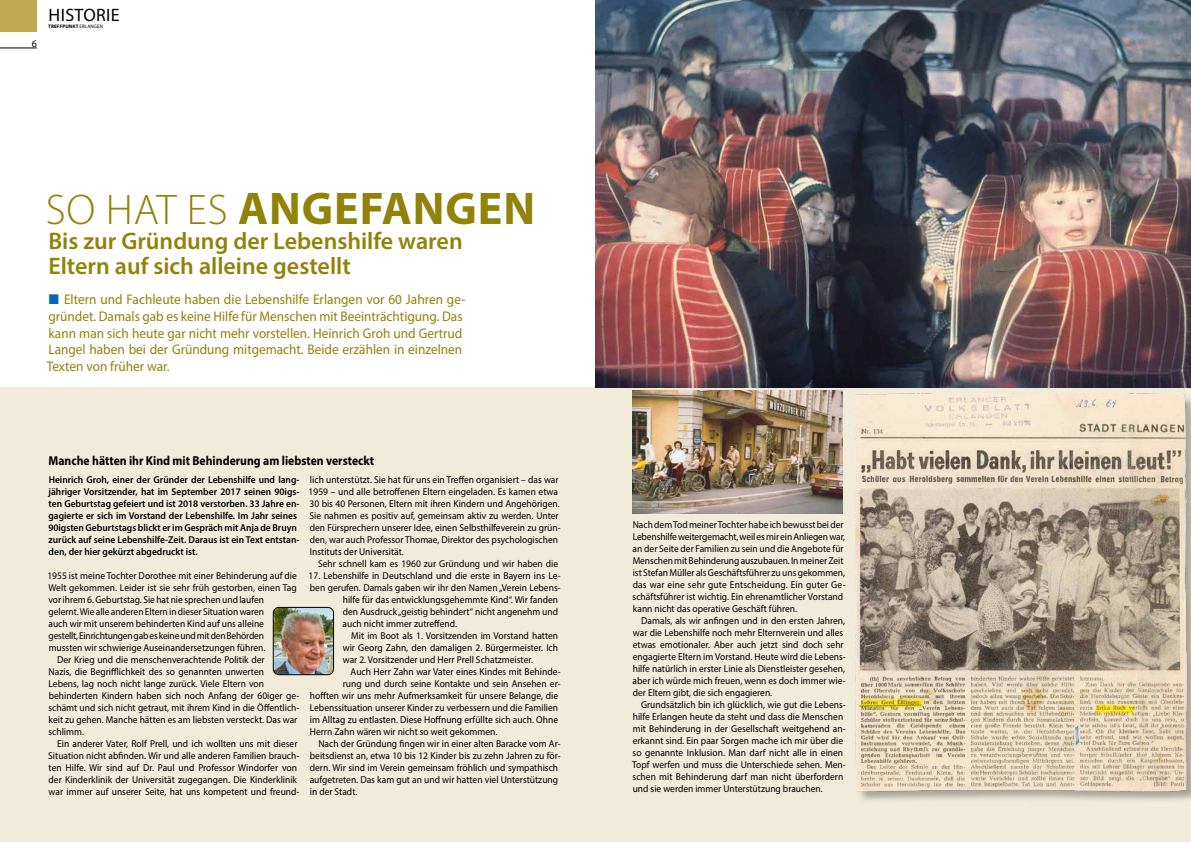
<style>
.page{position:relative;width:1191px;height:842px;background:#fff}
.page>*{position:absolute;margin:0;border:0;box-sizing:border-box;transform-origin:0 0}
.t1{font:700 46px "Myriad Pro";letter-spacing:.02em;color:#918209}
.t2{font:600 24px/25px "Myriad Pro";color:#918209}
.t3{font:18px "Myriad Pro";letter-spacing:.02em;color:#000}
.t4{font:14px/16.8px "Myriad Pro";color:#918209;scale:.95 1}
.t5{font:700 13px "Myriad Pro";color:#000;scale:.9 1}
.t6{font:10px/12px "Myriad Pro";color:#000;scale:.95 1}
.t7{font:600 10px/12px "Myriad Pro";color:#000;scale:.95 1}
.t8{font:10px "Myriad Pro";letter-spacing:-.02em;color:#000;scale:.95 1}
.t9{font:10px "Myriad Pro";color:#000}
.t10{font:700 5px "Myriad Pro";letter-spacing:.02em;color:#000}
.s1{font-weight:400}
.s2{font-weight:300;font-size:43px}
.s3{color:#0068b4}
</style>
<div class="page">
<div style="left:595px;top:176px;width:596px;height:666px;background:#f1ebd9"></div>
<div style="left:0;top:388px;width:595px;height:454px;background:#f1ebd9"></div>
<hr style="left:0;top:48px;width:37px;height:1px;background:#000">
<div style="left:855px;top:394px;width:336px;height:413px;background:#000;opacity:.3"></div>
<img style="left:855px;top:393px;width:332px;height:402px">
<img style="left:273px;top:607px;width:60px;height:68px">
<div style="left:273px;top:607px;width:61px;height:68px;border:1px solid #000;border-radius:6px"></div>
<img style="left:632px;top:390px;width:211px;height:123px">
<img style="left:595px;top:0;width:596px;height:388px">
<div style="left:0;top:0;width:37px;height:31px;background:#bea854"></div>
<p class="t9" style="left:32px;top:38px;width:7px">6</p>
<h3 class="t3" style="left:49px;top:4px;width:73px">HISTORIE</h3>
<p class="t10" style="left:48px;top:23px;width:56px">TREFFPUNKT <span class="s1">ERLANGEN</span></p>
<h1 class="t1" style="left:46px;top:179px;width:491px"><span class="s2">SO HAT ES</span> ANGEFANGEN</h1>
<h2 class="t2" style="left:48px;top:228px;width:416px">Bis zur Gründung der Lebenshilfe waren<br>Eltern auf sich alleine gestellt</h2>
<p class="t4" style="left:47px;top:291px;width:442px"><span class="s3">■</span> Eltern und Fachleute haben die Lebenshilfe Erlangen vor 60 Jahren ge&shy;gründet. Damals gab es keine Hilfe für Menschen mit Beeinträchtigung. Das kann man sich heute gar nicht mehr vorstellen. Heinrich Groh und Gertrud Langel haben bei der Gründung mitgemacht. Beide erzählen in einzelnen Texten von früher war.</p>
<h3 class="t5" style="left:49px;top:452px;width:363px">Manche hätten ihr Kind mit Behinderung am liebsten versteckt</h3>
<p class="t7" style="left:48px;top:473px;width:266px">Heinrich Groh, einer der Gründer der Lebenshilfe und lang&shy;jähriger Vorsitzender, hat im September 2017 seinen 90igs&shy;ten Geburtstag gefeiert und ist 2018 verstorben. 33 Jahre en&shy;gagierte er sich im Vorstand der Lebenshilfe. Im Jahr seines 90igsten Geburtstags blickt er im Gespräch mit Anja de Bruyn zurück auf seine Lebenshilfe-Zeit. Daraus ist ein Text entstan&shy;den, der hier gekürzt abgedruckt ist.</p>
<p class="t6" style="left:47px;top:569px;width:264px">1955 ist meine Tochter Dorothee mit einer Behinderung auf die</p>
<p class="t6" style="left:49px;top:581px;width:263px">Welt gekommen. Leider ist sie sehr früh gestorben, einen Tag</p>
<p class="t6" style="left:48px;top:593px;width:228px">vor ihrem 6. Geburtstag. Sie hat nie sprechen und laufen</p>
<p class="t6" style="left:49px;top:605px;width:228px">gelernt. Wie alle anderen Eltern in dieser Situation waren</p>
<p class="t6" style="left:48px;top:617px;width:228px">auch wir mit unserem behinderten Kind auf uns alleine</p>
<p class="t8" style="left:49px;top:629px;width:228px">gestellt, Einrichtungen gab es keine und mit den Behörden</p>
<p class="t6" style="left:49px;top:641px;width:230px">mussten wir schwierige Auseinandersetzungen führen.</p>
<p class="t6" style="left:57px;top:653px;width:220px">Der Krieg und die menschenverachtende Politik der</p>
<p class="t6" style="left:49px;top:665px;width:228px">Nazis, die Begrifflichkeit des so genannten unwerten</p>
<p class="t6" style="left:49px;top:677px;width:228px">Lebens, lag noch nicht lange zurück. Viele Eltern von</p>
<p class="t6" style="left:49px;top:689px;width:265px">behinderten Kindern haben sich noch Anfang der 60iger ge-</p>
<p class="t6" style="left:48px;top:701px;width:266px">schämt und sich nicht getraut, mit ihrem Kind in die Öffentlich-</p>
<p class="t6" style="left:49px;top:713px;width:263px">keit zu gehen. Manche hätten es am liebsten versteckt. Das war</p>
<p class="t6" style="left:48px;top:725px;width:39px">schlimm.</p>
<p class="t6" style="left:57px;top:737px;width:254px">Ein anderer Vater, Rolf Prell, und ich wollten uns mit dieser</p>
<p class="t6" style="left:48px;top:749px;width:266px">Situation nicht abfinden. Wir und alle anderen Familien brauch-</p>
<p class="t6" style="left:49px;top:761px;width:263px">ten Hilfe. Wir sind auf Dr. Paul und Professor Windorfer von</p>
<p class="t6" style="left:49px;top:773px;width:263px">der Kinderklinik der Universität zugegangen. Die Kinderklinik</p>
<p class="t6" style="left:49px;top:785px;width:265px">war immer auf unserer Seite, hat uns kompetent und freund-</p>
<p class="t6" style="left:309px;top:473px;width:267px">lich unterstützt. Sie hat für uns ein Treffen organisiert – das war 1959 – und alle betroffenen Eltern eingeladen. Es kamen etwa 30 bis 40 Personen, Eltern mit ihren Kindern und Angehörigen.<br>Sie nahmen es positiv auf, gemeinsam aktiv zu werden. Unter den Fürsprechern unserer Idee, einen Selbsthilfeverein zu grün&shy;den, war auch Professor Thomae, Direktor des psychologischen Instituts der Universität.</p>
<p class="t6" style="left:318px;top:557px;width:254px">Sehr schnell kam es 1960 zur Gründung und wir haben die</p>
<p class="t6" style="left:309px;top:569px;width:267px">17. Lebenshilfe in Deutschland und die erste in Bayern ins Le-</p>
<p class="t6" style="left:310px;top:581px;width:265px">ben gerufen. Damals gaben wir ihr den Namen „Verein Lebens-</p>
<p class="t6" style="left:343px;top:593px;width:228px">hilfe für das entwicklungsgehemmte Kind“. Wir fanden</p>
<p class="t6" style="left:343px;top:605px;width:228px">den Ausdruck „geistig behindert“ nicht angenehm und</p>
<p class="t6" style="left:342px;top:617px;width:122px">auch nicht immer zutreffend.</p>
<p class="t6" style="left:351px;top:629px;width:219px">Mit im Boot als 1. Vorsitzenden im Vorstand hatten</p>
<p class="t6" style="left:343px;top:641px;width:228px">wir Georg Zahn, den damaligen 2. Bürgermeister. Ich</p>
<p class="t6" style="left:343px;top:653px;width:202px">war 2. Vorsitzender und Herr Prell Schatzmeister.</p>
<p class="t6" style="left:351px;top:665px;width:223px">Auch Herr Zahn war Vater eines Kindes mit Behinde-</p>
<p class="t6" style="left:343px;top:677px;width:231px">rung und durch seine Kontakte und sein Ansehen er-</p>
<p class="t6" style="left:310px;top:689px;width:263px">hofften wir uns mehr Aufmerksamkeit für unsere Belange, die</p>
<p class="t6" style="left:310px;top:701px;width:263px">Lebenssituation unserer Kinder zu verbessern und die Familien</p>
<p class="t6" style="left:310px;top:713px;width:263px">im Alltag zu entlasten. Diese Hoffnung erfüllte sich auch. Ohne</p>
<p class="t6" style="left:310px;top:725px;width:199px">Herrn Zahn wären wir nicht so weit gekommen.</p>
<p class="t6" style="left:318px;top:737px;width:256px">Nach der Gründung fingen wir in einer alten Baracke vom Ar-</p>
<p class="t6" style="left:310px;top:749px;width:265px">beitsdienst an, etwa 10 bis 12 Kinder bis zu zehn Jahren zu för-</p>
<p class="t6" style="left:310px;top:761px;width:263px">dern. Wir sind im Verein gemeinsam fröhlich und sympathisch</p>
<p class="t6" style="left:310px;top:773px;width:263px">aufgetreten. Das kam gut an und wir hatten viel Unterstützung</p>
<p class="t6" style="left:310px;top:785px;width:52px">in der Stadt.</p>
<p class="t6" style="left:632px;top:518px;width:226px">Nach dem Tod meiner Tochter habe ich bewusst bei der Lebenshilfe weitergemacht, weil es mir ein Anliegen war, an der Seite der Familien zu sein und die Angebote für Menschen mit Behinderung auszubauen. In meiner Zeit ist Stefan Müller als Geschäftsführer zu uns gekommen, das war eine sehr gute Entscheidung. Ein guter Ge&shy;schäftsführer ist wichtig. Ein ehrenamtlicher Vorstand kann nicht das operative Geschäft führen.</p>
<p class="t6" style="left:632px;top:614px;width:226px;text-indent:9px">Damals, als wir anfingen und in den ersten Jahren, war die Lebenshilfe noch mehr Elternverein und alles etwas emotionaler. Aber auch jetzt sind doch sehr engagierte Eltern im Vorstand. Heute wird die Lebens&shy;hilfe natürlich in erster Linie als Dienstleister gesehen, aber ich würde mich freuen, wenn es doch immer wie&shy;der Eltern gibt, die sich engagieren.</p>
<p class="t6" style="left:632px;top:698px;width:226px;text-indent:9px">Grundsätzlich bin ich glücklich, wie gut die Lebens&shy;hilfe Erlangen heute da steht und dass die Menschen mit Behinderung in der Gesellschaft weitgehend an&shy;erkannt sind. Ein paar Sorgen mache ich mir über die so genannte Inklusion. Man darf nicht alle in einen Topf werfen und muss die Unterschiede sehen. Men&shy;schen mit Behinderung darf man nicht überfordern und sie werden immer Unterstützung brauchen.</p>
</div>
